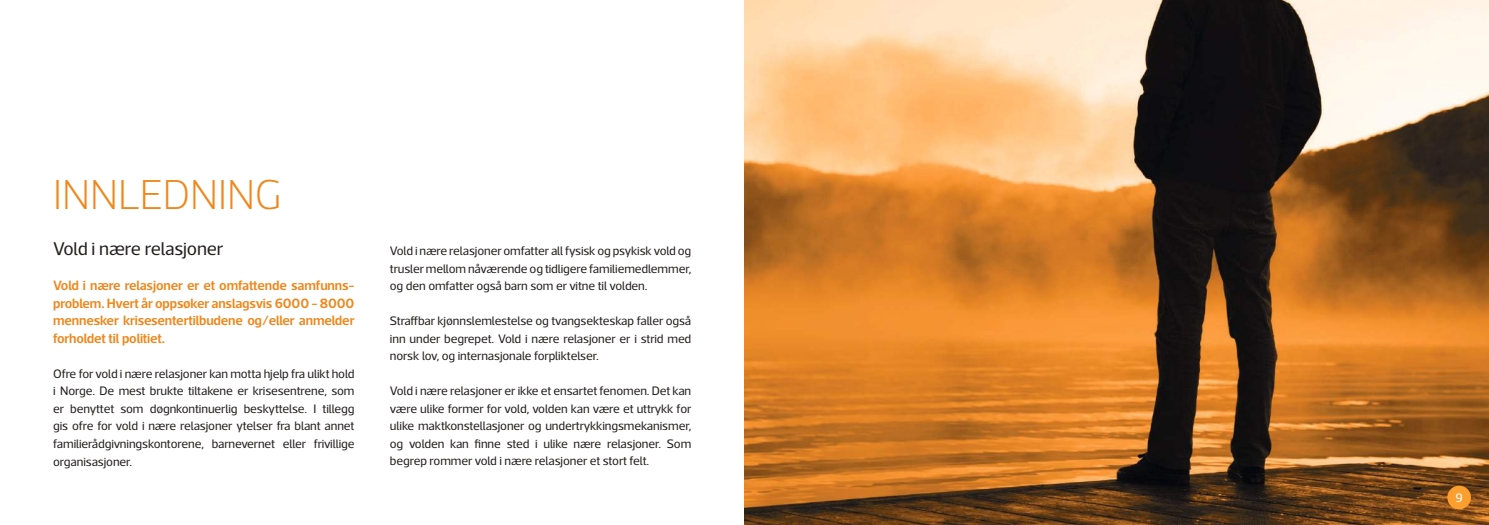
<style>
.page{position:relative;width:1489px;height:525px;background:#fff}
.page>*{position:absolute;margin:0;border:0;box-sizing:border-box;transform-origin:0 0}
.t1{font:200 42.5px "Acto";color:#ef871c}
.t2{font:18.75px "Acto";letter-spacing:-.01em;color:#241f1f}
.t3{font:600 13.75px/17.5px "Acto";letter-spacing:-.01em;color:#ef871c;text-align:justify}
.t4{font:12.5px/17.5px "Acto";letter-spacing:-.01em;color:#241f1f;text-align:justify}
.t5{font:12.5px "Acto";color:#fff}
</style>
<div class="page">
<img style="left:744px;top:0;width:744px;height:524px">
<div style="left:1447px;top:485px;width:23px;height:24px;background:#fc9f2f;border-radius:50%"></div>
<h1 class="t1" style="left:53px;top:171px;width:230px">INNLEDNING</h1>
<h2 class="t2" style="left:53px;top:238px;width:172px">Vold i nære relasjoner</h2>
<p class="t3" style="left:53px;top:276px;width:303px">Vold i nære relasjoner er et omfattende samfunns&shy;problem. Hvert år oppsøker anslagsvis 6000 - 8000 mennesker krisesentertilbudene og/eller anmelder forholdet til politiet.</p>
<p class="t4" style="left:53px;top:364px;width:303px">Ofre for vold i nære relasjoner kan motta hjelp fra ulikt hold i Norge. De mest brukte tiltakene er krisesentrene, som er benyttet som døgnkontinuerlig beskyttelse. I tillegg gis ofre for vold i nære relasjoner ytelser fra blant annet familierådgivningskontorene, barnevernet eller frivillige organisasjoner.</p>
<p class="t4" style="left:390px;top:242px;width:303px">Vold i nære relasjoner omfatter all fysisk og psykisk vold og trusler mellom nåværende og tidligere familiemedlemmer, og den omfatter også barn som er vitne til volden.</p>
<p class="t4" style="left:390px;top:312px;width:303px">Straffbar kjønnslemlestelse og tvangsekteskap faller også inn under begrepet. Vold i nære relasjoner er i strid med norsk lov, og internasjonale forpliktelser.</p>
<p class="t4" style="left:390px;top:382px;width:303px">Vold i nære relasjoner er ikke et ensartet fenomen. Det kan være ulike former for vold, volden kan være et uttrykk for ulike maktkonstellasjoner og undertrykkingsmekanismer, og volden kan finne sted i ulike nære relasjoner. Som begrep rommer vold i nære relasjoner et stort felt.</p>
<p class="t5" style="left:1455px;top:490px;width:9px">9</p>
</div>
